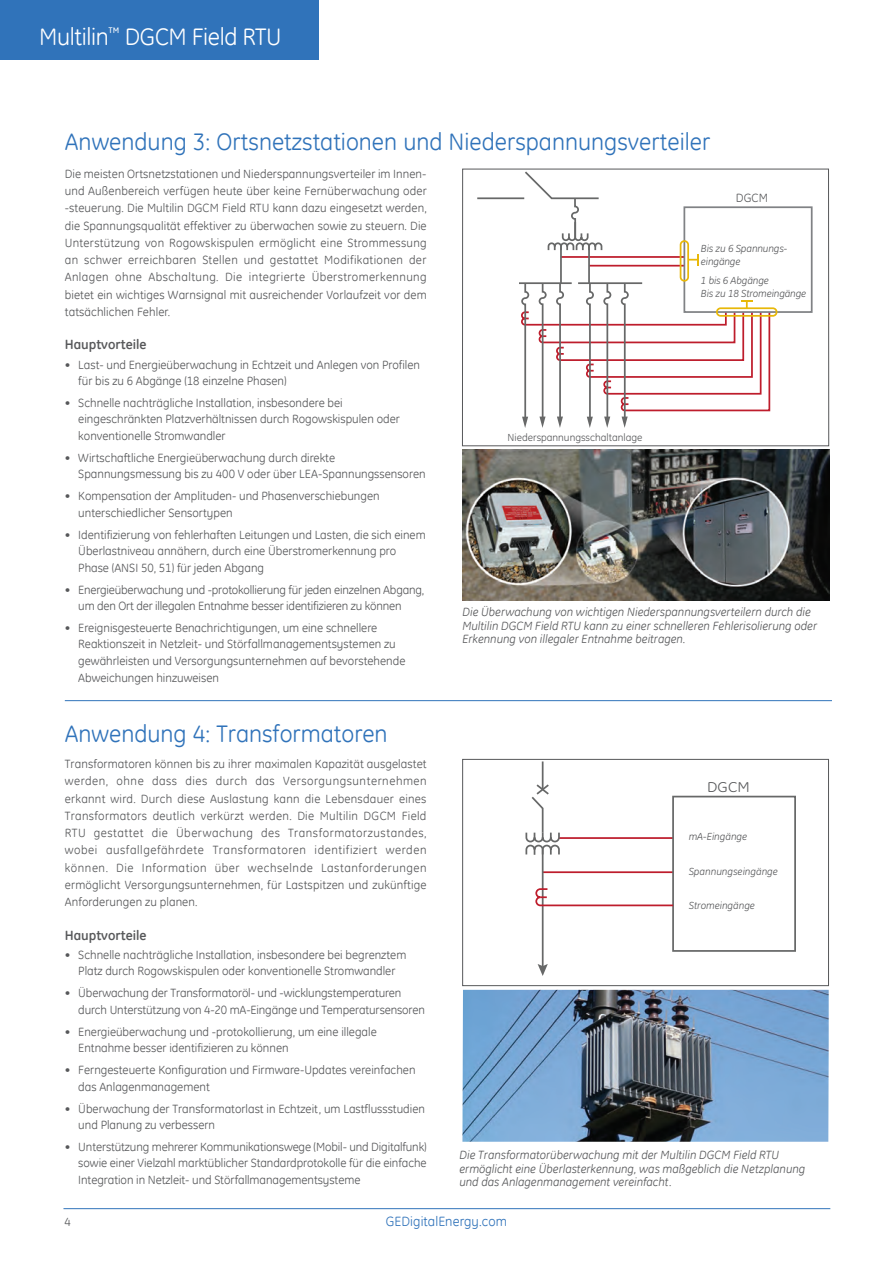
<style>
.page{position:relative;width:893px;height:1263px;background:#fff}
.page>*{position:absolute;margin:0;border:0;box-sizing:border-box;transform-origin:0 0}
.Heading_2{font:24px "GE Inspira";color:#3073ba}
.t1{font:24px "GE Inspira";letter-spacing:-.015em;color:#fff}
.t2{font:14.55px "GE Inspira";color:#57585a;scale:1.11 1}
.Sub-Section_heading{font:700 13.5px "GE Inspira";color:#57585a}
.t3{font:13.5px "GE Inspira";letter-spacing:.005em;color:#3073ba}
.t4{font:12.15px "GE Inspira";color:#57585a}
.Copy{font:12px/16.5px "GE Inspira";color:#57585a}
.Annotaions{font:italic 12px/13.5px "GE Inspira";color:#57585a}
.t5{font:italic 10.5px/12.6px "GE Inspira";letter-spacing:-.01em;color:#57585a}
.t6{font:10.5px "GE Inspira";color:#57585a}
</style>
<div class="page">
<hr style="left:63px;top:1208px;width:767px;height:1px;background:#3073ba">
<div style="left:0;top:0;width:319px;height:60px;background:#3073ba"></div>
<div style="left:672px;top:796px;width:124px;height:156px;border:2px solid #676868"></div>
<svg style="left:525px;top:761px;width:150px;height:215px"></svg>
<div style="left:462px;top:759px;width:367px;height:227px;border:1px solid #57585a"></div>
<hr style="left:477px;top:197px;width:47px;height:2px;background:#676868">
<div style="left:683px;top:206px;width:130px;height:107px;border:2px solid #808285"></div>
<hr style="left:519px;top:282px;width:53px;height:2px;background:#676868">
<div style="left:716px;top:307px;width:61px;height:10px;border:2px solid #e8b809;border-radius:4px"></div>
<svg style="left:520px;top:171px;width:251px;height:257px"></svg>
<div style="left:462px;top:169px;width:367px;height:277px;border:1px solid #57585a"></div>
<img style="left:463px;top:449px;width:367px;height:152px">
<img style="left:462px;top:990px;width:367px;height:152px">
<hr style="left:65px;top:700px;width:767px;height:1px;background:#3073ba">
<h1 class="t1" style="left:39px;top:21px;width:244px">Multilin<sup>™</sup> DGCM Field RTU</h1>
<p class="Heading_2" style="left:65px;top:126px;width:647px">Anwendung 3: Ortsnetzstationen und Niederspannungsverteiler</p>
<p class="Copy" style="left:65px;top:165px;width:363px;line-height:17.2px;text-align:justify">Die meisten Ortsnetzstationen und Niederspannungsverteiler im Innen&shy;und Außenbereich verfügen heute über keine Fernüberwachung oder -steuerung. Die Multilin DGCM Field RTU kann dazu eingesetzt werden, die Spannungsqualität effektiver zu überwachen sowie zu steuern. Die Unterstützung von Rogowskispulen ermöglicht eine Strommessung an schwer erreichbaren Stellen und gestattet Modifikationen der Anlagen ohne Abschaltung. Die integrierte Überstromerkennung bietet ein wichtiges Warnsignal mit ausreichender Vorlaufzeit vor dem tatsächlichen Fehler.</p>
<p class="Sub-Section_heading" style="left:65px;top:336px;width:83px">Hauptvorteile</p>
<p class="Copy" style="left:78px;top:356px;width:343px;text-indent:-14px">• Last- und Energieüberwachung in Echtzeit und Anlegen von Profilen für bis zu 6 Abgänge (18 einzelne Phasen)</p>
<p class="Copy" style="left:78px;top:394px;width:323px;text-indent:-14px">• Schnelle nachträgliche Installation, insbesondere bei eingeschränkten Platzverhältnissen durch Rogowskispulen oder konventionelle Stromwandler</p>
<p class="Copy" style="left:78px;top:449px;width:349px;text-indent:-14px">• Wirtschaftliche Energieüberwachung durch direkte<br>Spannungsmessung bis zu 400 V oder über LEA-Spannungssensoren</p>
<p class="Copy" style="left:78px;top:488px;width:303px;text-indent:-14px">• Kompensation der Amplituden- und Phasenverschiebungen unterschiedlicher Sensortypen</p>
<p class="Copy" style="left:78px;top:526px;width:349px;text-indent:-14px">• Identifizierung von fehlerhaften Leitungen und Lasten, die sich einem<br>Überlastniveau annähern, durch eine Überstromerkennung pro<br>Phase (ANSI 50, 51) für jeden Abgang</p>
<p class="Copy" style="left:78px;top:581px;width:347px;text-indent:-14px">• Energieüberwachung und -protokollierung für jeden einzelnen Abgang, um den Ort der illegalen Entnahme besser identifizieren zu können</p>
<p class="Copy" style="left:78px;top:619px;width:329px;text-indent:-14px">• Ereignisgesteuerte Benachrichtigungen, um eine schnellere Reaktionszeit in Netzleit- und Störfallmanagementsystemen zu gewährleisten und Versorgungsunternehmen auf bevorstehende Abweichungen hinzuweisen</p>
<p class="Heading_2" style="left:65px;top:718px;width:324px">Anwendung 4: Transformatoren</p>
<p class="Copy" style="left:65px;top:755px;width:363px;line-height:17.2px;text-align:justify">Transformatoren können bis zu ihrer maximalen Kapazität ausgelastet werden, ohne dass dies durch das Versorgungsunternehmen erkannt wird. Durch diese Auslastung kann die Lebensdauer eines Transformators deutlich verkürzt werden. Die Multilin DGCM Field RTU gestattet die Überwachung des Transformatorzustandes, wobei ausfallgefährdete Transformatoren identifiziert werden können. Die Information über wechselnde Lastanforderungen ermöglicht Versorgungsunternehmen, für Lastspitzen und zukünftige Anforderungen zu planen.</p>
<p class="Sub-Section_heading" style="left:65px;top:926px;width:83px">Hauptvorteile</p>
<p class="Copy" style="left:65px;top:946px;width:343px;text-align:center">• Schnelle nachträgliche Installation, insbesondere bei begrenztem<br>Platz durch Rogowskispulen oder konventionelle Stromwandler</p>
<p class="Copy" style="left:78px;top:984px;width:348px;text-indent:-14px">• Überwachung der Transformatoröl- und -wicklungstemperaturen durch Unterstützung von 4-20 mA-Eingänge und Temperatursensoren</p>
<p class="Copy" style="left:78px;top:1023px;width:300px;text-indent:-14px">• Energieüberwachung und -protokollierung, um eine illegale<br>Entnahme besser identifizieren zu können</p>
<p class="Copy" style="left:78px;top:1061px;width:339px;text-indent:-14px">• Ferngesteuerte Konfiguration und Firmware-Updates vereinfachen das Anlagenmanagement</p>
<p class="Copy" style="left:78px;top:1100px;width:348px;text-indent:-14px">• Überwachung der Transformatorlast in Echtzeit, um Lastflussstudien und Planung zu verbessern</p>
<p class="Copy" style="left:78px;top:1138px;width:350px;text-align:justify;text-indent:-14px">• Unterstützung mehrerer Kommunikationswege (Mobil- und Digitalfunk) sowie einer Vielzahl marktüblicher Standardprotokolle für die einfache Integration in Netzleit- und Störfallmanagementsysteme</p>
<p class="t4" style="left:736px;top:191px;width:34px">DGCM</p>
<p class="t6" style="left:508px;top:431px;width:136px">Niederspannungsschaltanlage</p>
<p class="t5" style="left:701px;top:243px;width:88px">Bis zu 6 Spannungs&shy;eingänge</p>
<p class="t5" style="left:701px;top:274px;width:107px">1 bis 6 Abgänge<br>Bis zu 18 Stromeingänge</p>
<p class="Annotaions" style="left:462px;top:605px;width:356px">Die Überwachung von wichtigen Niederspannungsverteilern durch die<br>Multilin DGCM Field RTU kann zu einer schnelleren Fehlerisolierung oder<br>Erkennung von illegaler Entnahme beitragen.</p>
<p class="t2" style="left:707px;top:778px;width:40px">DGCM</p>
<p class="t5" style="left:689px;top:830px;width:60px">mA-Eingänge</p>
<p class="t5" style="left:689px;top:865px;width:91px">Spannungseingänge</p>
<p class="t5" style="left:689px;top:899px;width:68px">Stromeingänge</p>
<p class="Annotaions" style="left:459px;top:1148px;width:347px">Die Transformatorüberwachung mit der Multilin DGCM Field RTU ermöglicht eine Überlasterkennung, was maßgeblich die Netzplanung und das Anlagenmanagement vereinfacht.</p>
<p class="Copy" style="left:64px;top:1213px;width:8px">4</p>
<p class="t3" style="left:386px;top:1213px;width:123px">GEDigitalEnergy.com</p>
</div>
